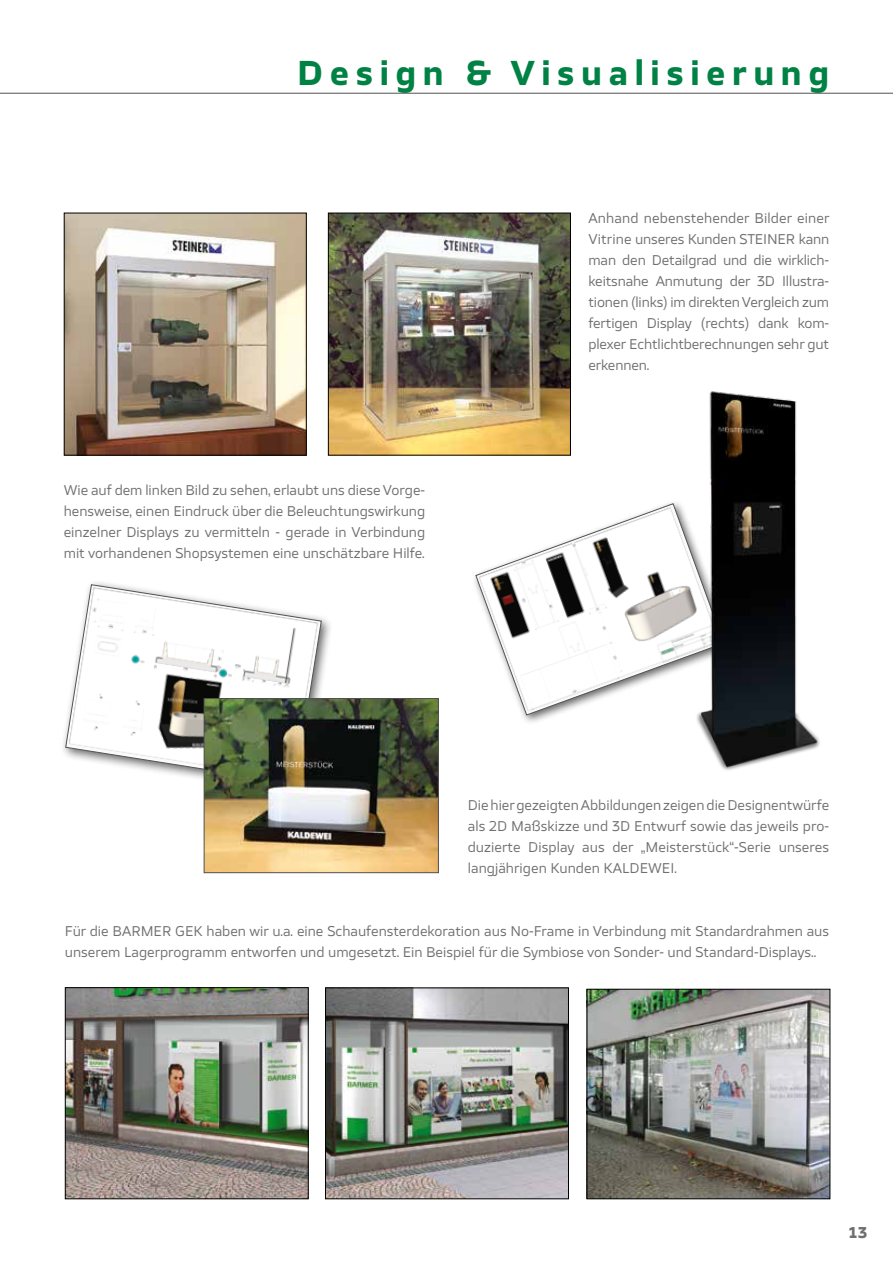
<style>
.page{position:relative;width:893px;height:1263px;background:#fff}
.page>*{position:absolute;margin:0;border:0;box-sizing:border-box;transform-origin:0 0}
.t1{font:700 33px "TT Severs";letter-spacing:.2em;color:#008244}
.t2{font:700 15px "TT Severs";color:#706f6f}
.t3{font:13.5px/21px "TT Severs";color:#706f6f;text-align:justify}
</style>
<div class="page">
<svg style="left:475px;top:503px;width:198px;height:213px"></svg>
<div style="left:60px;top:579px;width:274px;height:217px;background:#000;opacity:.6"></div>
<svg style="left:65px;top:584px;width:257px;height:201px"></svg>
<img style="left:206px;top:700px;width:231px;height:171px">
<div style="left:204px;top:698px;width:235px;height:175px;border:1px solid #525152"></div>
<img style="left:589px;top:991px;width:239px;height:206px">
<div style="left:587px;top:989px;width:243px;height:210px;border:1px solid #000"></div>
<img style="left:67px;top:989px;width:240px;height:208px">
<div style="left:65px;top:987px;width:244px;height:212px;border:1px solid #000"></div>
<img style="left:327px;top:989px;width:240px;height:208px">
<div style="left:325px;top:987px;width:244px;height:212px;border:1px solid #000"></div>
<img style="left:673px;top:391px;width:147px;height:379px">
<img style="left:66px;top:215px;width:239px;height:239px">
<div style="left:64px;top:213px;width:243px;height:243px;border:1px solid #000"></div>
<img style="left:330px;top:215px;width:239px;height:239px">
<div style="left:328px;top:213px;width:243px;height:243px;border:1px solid #000"></div>
<hr style="left:0;top:93px;width:893px;height:1px;background:#525152">
<h1 class="t1" style="left:297px;top:51px;width:533px">Design &amp; Visualisierung</h1>
<p class="t3" style="left:64px;top:479px;width:363px">Wie auf dem linken Bild zu sehen, erlaubt uns diese Vorge&shy;hensweise, einen Eindruck über die Beleuchtungswirkung einzelner Displays zu vermitteln - gerade in Verbindung mit vorhandenen Shopsystemen eine unschätzbare Hilfe.</p>
<p class="t3" style="left:588px;top:208px;width:243px">Anhand nebenstehender Bilder einer Vitrine unseres Kunden STEINER kann man den Detailgrad und die wirklich&shy;keitsnahe Anmutung der 3D Illustra&shy;tionen (links) im direkten Vergleich zum fertigen Display (rechts) dank kom&shy;plexer Echtlichtberechnungen sehr gut erkennen.</p>
<p class="t3" style="left:468px;top:794px;width:363px">Die hier gezeigten Abbildungen zeigen die Designentwürfe als 2D Maßskizze und 3D Entwurf sowie das jeweils pro&shy;duzierte Display aus der „Meisterstück“-Serie unseres langjährigen Kunden KALDEWEI.</p>
<p class="t3" style="left:65px;top:920px;width:766px">Für die BARMER GEK haben wir u.a. eine Schaufensterdekoration aus No-Frame in Verbindung mit Standardrahmen aus unserem Lagerprogramm entworfen und umgesetzt. Ein Beispiel für die Symbiose von Sonder- und Standard-Displays..</p>
<p class="t2" style="left:848px;top:1222px;width:21px">13</p>
</div>
